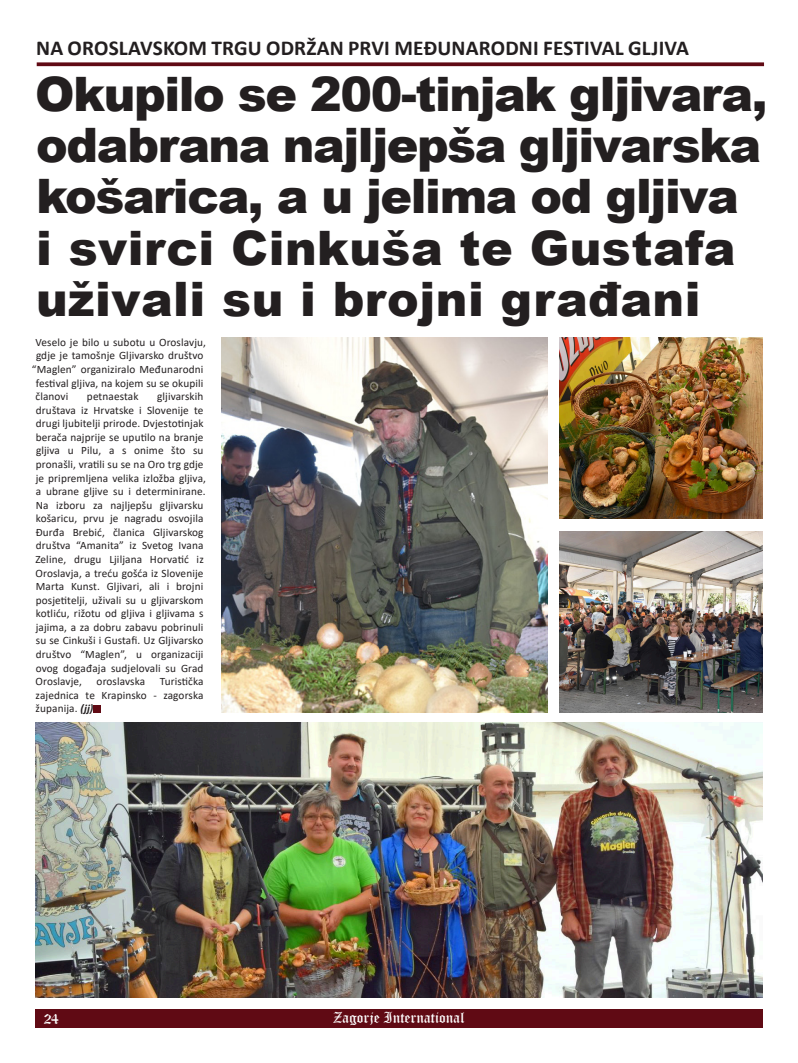
<style>
.page{position:relative;width:798px;height:1063px;background:#fff}
.page>*{position:absolute;margin:0;border:0;box-sizing:border-box;transform-origin:0 0}
.t1{font:900 47.5px/51.2px "Arial";letter-spacing:-.03em;color:#231f20}
.t2{font:700 21.25px "Calibri";letter-spacing:.01em;color:#231f20}
.t3{font:15px "Old English Text";color:#fff}
.t4{font:11.25px/13.6px "Calibri";letter-spacing:.01em;color:#231f20}
.s1{font-weight:700;font-style:italic}
</style>
<div class="page">
<div style="left:35px;top:1009px;width:727px;height:19px;background:#600a14"></div>
<svg style="left:37px;top:62px;width:726px;height:4px;background:#70222b"></svg>
<div style="left:93px;top:705px;width:7px;height:7px;background:#600a14"></div>
<img style="left:221px;top:337px;width:326px;height:375px">
<img style="left:559px;top:337px;width:203px;height:181px">
<img style="left:559px;top:531px;width:203px;height:181px">
<img style="left:35px;top:723px;width:727px;height:275px">
<p class="t2" style="left:36px;top:33px;width:654px">NA OROSLAVSKOM TRGU ODRŽAN PRVI MEĐUNARODNI FESTIVAL GLJIVA</p>
<p class="t1" style="left:35px;top:67px;width:733px">Okupilo se 200-tinjak gljivara, odabrana najljepša gljivarska košarica, a u jelima od gljiva<br>i svirci Cinkuša te Gustafa uživali su i brojni građani</p>
<p class="t4" style="left:35px;top:335px;width:172px">Veselo je bilo u subotu u Oroslavju,</p>
<p class="t4" style="left:36px;top:349px;width:169px">gdje je tamošnje Gljivarsko društvo</p>
<p class="t4" style="left:32px;top:362px;width:173px">“Maglen” organiziralo Međunarodni</p>
<p class="t4" style="left:36px;top:376px;width:169px">festival gljiva, na kojem su se okupili</p>
<p class="t4" style="left:35px;top:389px;width:34px">članovi</p>
<p class="t4" style="left:87px;top:389px;width:53px">petnaestak</p>
<p class="t4" style="left:35px;top:389px;width:172px;text-indent:122px">gljivarskih društava iz Hrvatske i Slovenije te drugi ljubitelji prirode. Dvjestotinjak berača najprije se uputilo na branje gljiva u Pilu, a s onime što su pronašli, vratili su se na Oro trg gdje je pripremljena velika izložba gljiva, a ubrane gljive su i determinirane.<br>Na izboru za najljepšu gljivarsku košaricu, prvu je nagradu osvojila Đurđa Brebić, članica Gljivarskog društva “Amanita” iz Svetog Ivana Zeline, drugu Ljiljana Horvatić iz Oroslavja, a treću gošća iz Slovenije Marta Kunst. Gljivari, ali i brojni posjetitelji, uživali su u gljivarskom kotliću, rižotu od gljiva i gljivama s jajima, a za dobru zabavu pobrinuli su se Cinkuši i Gustafi. Uz Gljivarsko društvo “Maglen”, u organizaciji ovog događaja sudjelovali su Grad Oroslavje,</p>
<p class="t4" style="left:36px;top:674px;width:169px;text-align:justify;text-indent:124px">Turistička zajednica te Krapinsko - zagorska županija. <span class="s1">(jj)</span></p>
<p class="t4" style="left:97px;top:674px;width:50px">oroslavska</p>
<h3 class="t3" style="left:44px;top:1009px;width:17px">24</h3>
<h3 class="t3" style="left:333px;top:1008px;width:133px">Zagorje International</h3>
</div>
